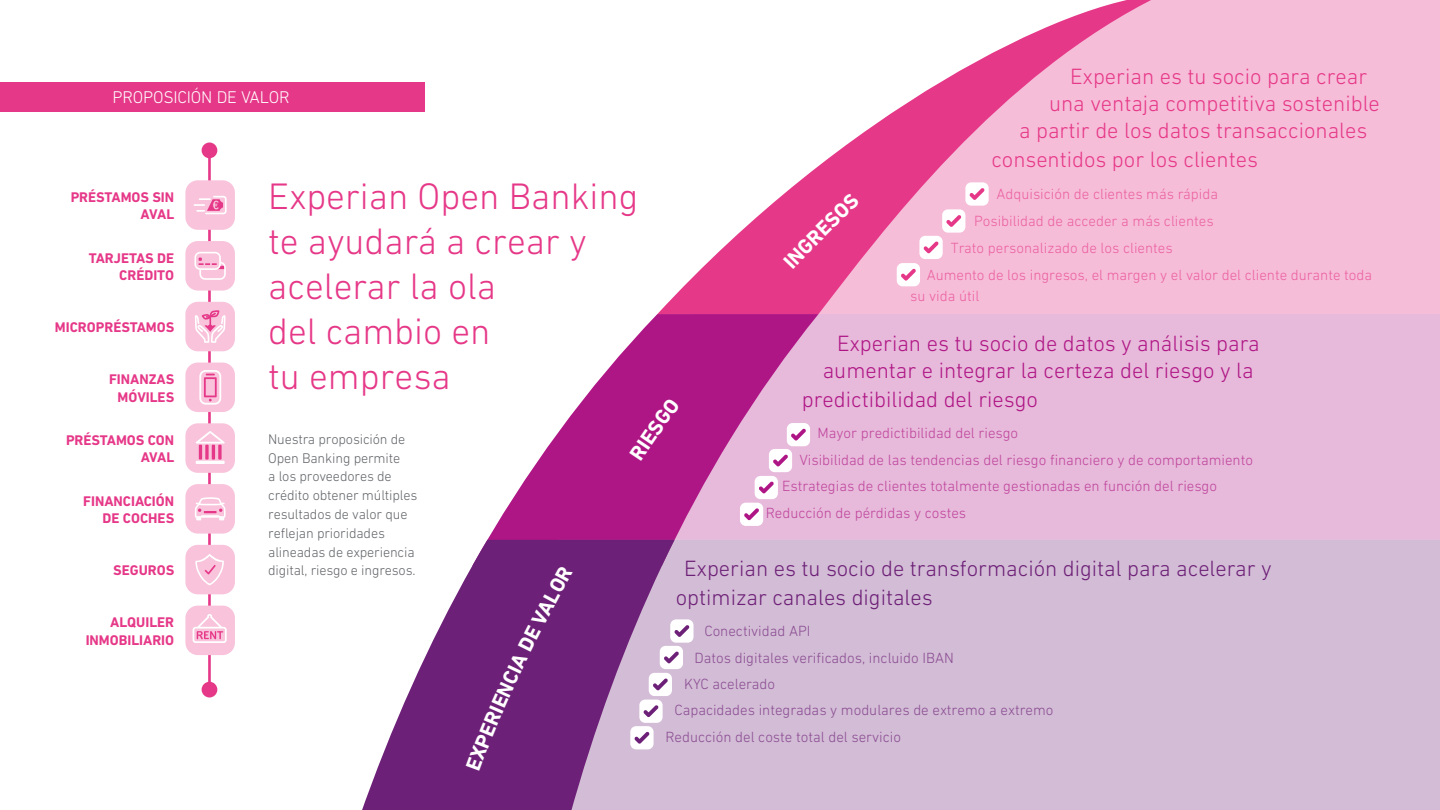
<style>
.page{position:relative;width:1440px;height:810px;background:#fff}
.page>*{position:absolute;margin:0;border:0;box-sizing:border-box;transform-origin:0 0}
.t1{font:300 37.5px/45px "DIN Next W1 G";color:#e63888}
.t2{font:300 22.5px "DIN Next W1 G";color:#e63888}
.t3{font:300 22.5px "DIN Next W1 G";color:#af1685}
.t4{font:300 22.5px/28.8px "DIN Next W1 G";color:#6d2077}
.t5{font:300 17.25px "DIN Next W1 G";letter-spacing:-.01em;color:#fff}
.t6{font:300 15px "DIN Next W1 G";color:#bf459d}
.t7{font:300 15px "DIN Next W1 G";color:#eb60a0}
.t8{font:300 15px "DIN Next W1 G";color:#8a4d92}
.t9{font:300 14.25px/18.8px "DIN Next W1 G";letter-spacing:-.01em;color:#63666a}
.t10{font:700 14.25px/17.2px "DIN Next W1 G";color:#e63888;text-align:right}
</style>
<div class="page">
<div style="left:819px;top:314px;width:621px;height:226px;background:#e7b9da"></div>
<div style="left:1161px;top:0;width:279px;height:314px;background:#f6bdd8"></div>
<svg style="left:487px;top:314px;width:332px;height:226px;fill:#af1685"></svg>
<svg style="left:657px;top:0;width:504px;height:314px"></svg>
<div style="left:675px;top:540px;width:765px;height:270px;background:#d3bcd6"></div>
<svg style="left:362px;top:540px;width:313px;height:270px;fill:#6d2077"></svg>
<hr style="left:208px;top:150px;width:3px;height:540px;background:#e63888">
<div style="left:202px;top:142px;width:15px;height:16px;background:#e63888;border-radius:50%"></div>
<div style="left:202px;top:682px;width:15px;height:16px;background:#e63888;border-radius:50%"></div>
<div style="left:185px;top:545px;width:50px;height:49px;background:#f8c3db;border-radius:12px"></div>
<div style="left:0;top:82px;width:424px;height:30px;background:#e63888"></div>
<div style="left:185px;top:606px;width:50px;height:49px;background:#f8c3db;border-radius:12px"></div>
<svg style="left:193px;top:614px;width:34px;height:29px"></svg>
<svg style="left:195px;top:554px;width:29px;height:31px"></svg>
<div style="left:965px;top:182px;width:24px;height:24px;background:#fff;border-radius:6px"></div>
<svg style="left:969px;top:188px;width:16px;height:12px"></svg>
<div style="left:942px;top:209px;width:23px;height:24px;background:#fff;border-radius:6px"></div>
<svg style="left:946px;top:215px;width:15px;height:12px"></svg>
<div style="left:919px;top:236px;width:24px;height:23px;background:#fff;border-radius:6px"></div>
<svg style="left:924px;top:242px;width:15px;height:11px"></svg>
<div style="left:897px;top:263px;width:23px;height:23px;background:#fff;border-radius:6px"></div>
<svg style="left:901px;top:269px;width:15px;height:12px"></svg>
<div style="left:787px;top:423px;width:23px;height:23px;background:#fff;border-radius:6px"></div>
<svg style="left:791px;top:429px;width:15px;height:12px"></svg>
<div style="left:769px;top:449px;width:23px;height:23px;background:#fff;border-radius:6px"></div>
<svg style="left:773px;top:455px;width:15px;height:11px"></svg>
<div style="left:755px;top:476px;width:23px;height:23px;background:#fff;border-radius:6px"></div>
<svg style="left:759px;top:482px;width:15px;height:11px"></svg>
<div style="left:740px;top:503px;width:23px;height:23px;background:#fff;border-radius:6px"></div>
<svg style="left:744px;top:508px;width:15px;height:12px"></svg>
<div style="left:670px;top:619px;width:24px;height:24px;background:#fff;border-radius:6px"></div>
<svg style="left:674px;top:625px;width:15px;height:12px"></svg>
<div style="left:660px;top:646px;width:23px;height:23px;background:#fff;border-radius:6px"></div>
<svg style="left:664px;top:652px;width:15px;height:11px"></svg>
<div style="left:649px;top:673px;width:23px;height:23px;background:#fff;border-radius:6px"></div>
<svg style="left:653px;top:679px;width:15px;height:11px"></svg>
<div style="left:639px;top:700px;width:24px;height:23px;background:#fff;border-radius:6px"></div>
<svg style="left:643px;top:705px;width:16px;height:12px"></svg>
<div style="left:630px;top:726px;width:24px;height:23px;background:#fff;border-radius:6px"></div>
<svg style="left:634px;top:732px;width:16px;height:12px"></svg>
<div style="left:185px;top:423px;width:50px;height:50px;background:#f8c3db;border-radius:12px"></div>
<svg style="left:196px;top:431px;width:29px;height:33px"></svg>
<div style="left:185px;top:302px;width:50px;height:49px;background:#f8c3db;border-radius:12px"></div>
<svg style="left:195px;top:310px;width:31px;height:33px"></svg>
<div style="left:185px;top:241px;width:50px;height:50px;background:#f8c3db;border-radius:12px"></div>
<svg style="left:194px;top:252px;width:32px;height:28px"></svg>
<div style="left:185px;top:363px;width:50px;height:49px;background:#f8c3db;border-radius:12px"></div>
<svg style="left:199px;top:370px;width:22px;height:35px"></svg>
<div style="left:185px;top:484px;width:50px;height:50px;background:#f8c3db;border-radius:12px"></div>
<svg style="left:195px;top:497px;width:31px;height:23px"></svg>
<div style="left:185px;top:180px;width:50px;height:50px;background:#f8c3db;border-radius:12px"></div>
<svg style="left:194px;top:196px;width:33px;height:18px"></svg>
<div style="left:466px;top:565px;width:107px;height:206px;background:#6d2077"></div>
<div style="left:629px;top:397px;width:51px;height:64px;background:#af1685"></div>
<div style="left:783px;top:192px;width:77px;height:77px;background:#e63888"></div>
<p class="t5" style="left:112px;top:88px;width:179px">PROPOSICIÓN DE VALOR</p>
<p class="t10" style="left:71px;top:188px;width:105px">PRÉSTAMOS SIN<br>AVAL</p>
<p class="t10" style="left:89px;top:249px;width:87px">TARJETAS DE<br>CRÉDITO</p>
<p class="t10" style="left:55px;top:319px;width:121px">MICROPRÉSTAMOS</p>
<p class="t10" style="left:109px;top:371px;width:67px;text-align:center">FINANZAS<br>MÓVILES</p>
<p class="t10" style="left:66px;top:432px;width:110px">PRÉSTAMOS CON<br>AVAL</p>
<p class="t10" style="left:83px;top:492px;width:93px">FINANCIACIÓN<br>DE COCHES</p>
<p class="t10" style="left:113px;top:562px;width:62px">SEGUROS</p>
<p class="t10" style="left:86px;top:614px;width:90px">ALQUILER<br>INMOBILIARIO</p>
<h1 class="t1" style="left:268px;top:174px;width:372px">Experian Open Banking te ayudará a crear y acelerar la ola<br>del cambio en<br>tu empresa</h1>
<p class="t9" style="left:268px;top:430px;width:151px">Nuestra proposición de<br>Open Banking permite<br>a los proveedores de crédito obtener múltiples resultados de valor que reflejan prioridades alineadas de experiencia digital, riesgo e ingresos.</p>
<h2 class="t2" style="left:1070px;top:64px;width:299px">Experian es tu socio para crear</h2>
<h2 class="t2" style="left:1049px;top:91px;width:332px">una ventaja competitiva sostenible</h2>
<h2 class="t2" style="left:1019px;top:118px;width:350px">a partir de los datos transaccionales</h2>
<h2 class="t2" style="left:991px;top:146px;width:268px">consentidos por los clientes</h2>
<p class="t7" style="left:997px;top:186px;width:223px">Adquisición de clientes más rápida</p>
<p class="t7" style="left:974px;top:213px;width:241px">Posibilidad de acceder a más clientes</p>
<p class="t7" style="left:951px;top:240px;width:223px">Trato personalizado de los clientes</p>
<p class="t7" style="left:927px;top:267px;width:447px">Aumento de los ingresos, el margen y el valor del cliente durante toda</p>
<p class="t7" style="left:910px;top:288px;width:71px">su vida útil</p>
<h2 class="t3" style="left:837px;top:330px;width:424px">Experian es tu socio de datos y análisis para</h2>
<h2 class="t3" style="left:823px;top:357px;width:432px">aumentar e integrar la certeza del riesgo y la</h2>
<h2 class="t3" style="left:802px;top:386px;width:238px">predictibilidad del riesgo</h2>
<p class="t6" style="left:818px;top:425px;width:202px">Mayor predictibilidad del riesgo</p>
<p class="t6" style="left:800px;top:451px;width:455px">Visibilidad de las tendencias del riesgo financiero y de comportamiento</p>
<p class="t6" style="left:782px;top:477px;width:436px">Estrategias de clientes totalmente gestionadas en función del riesgo</p>
<p class="t6" style="left:766px;top:504px;width:202px">Reducción de pérdidas y costes</p>
<h2 class="t4" style="left:676px;top:554px;width:597px;text-indent:8px">Experian es tu socio de transformación digital para acelerar y optimizar canales digitales</h2>
<p class="t8" style="left:704px;top:623px;width:108px">Conectividad API</p>
<p class="t8" style="left:695px;top:649px;width:261px">Datos digitales verificados, incluido IBAN</p>
<p class="t8" style="left:684px;top:675px;width:93px">KYC acelerado</p>
<p class="t8" style="left:674px;top:701px;width:381px">Capacidades integradas y modulares de extremo a extremo</p>
<p class="t8" style="left:665px;top:728px;width:237px">Reducción del coste total del servicio</p>
</div>
